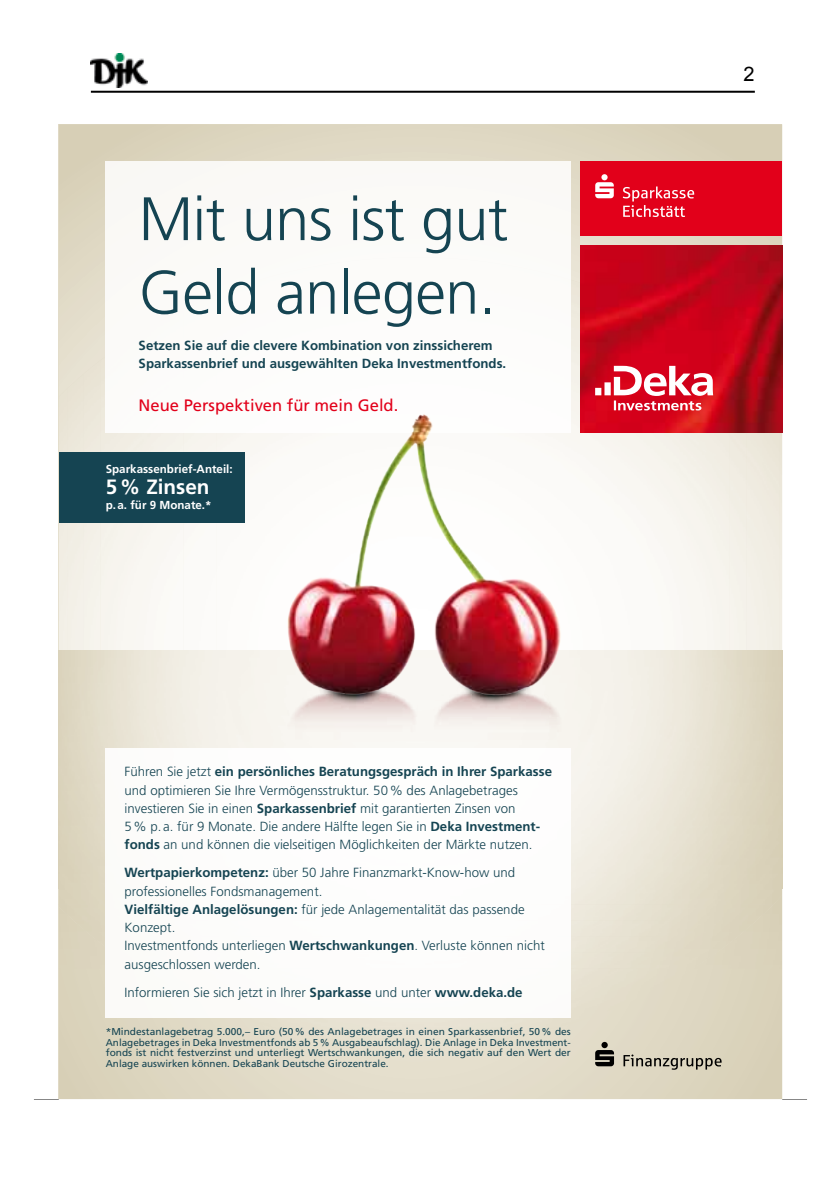
<style>
.page{position:relative;width:840px;height:1191px;background:#fff}
.page>*{position:absolute;margin:0;border:0;box-sizing:border-box;transform-origin:0 0}
.t1{font:300 61.2px/73.4px "Deka Frutiger OTPS";letter-spacing:-.01em;color:#154452}
.t2{font:700 20.6px "Deka Frutiger OTPS";color:#fff}
.t3{font:20px "Arial";color:#000}
.t4{font:16.6px "Deka Frutiger OTPS";color:#e2001a}
.t5{font:300 13.2px/18.2px "Deka Frutiger OTPS";color:#154452}
.t6{font:700 13.2px/18.2px "Deka Frutiger OTPS";color:#154452}
.t7{font:700 11.6px "Deka Frutiger OTPS";color:#fff}
.t8{font:10px/10.8px "Deka Frutiger OTPS";color:#154452;text-align:justify}
.s1{font-weight:700}
</style>
<div class="page">
<hr style="left:91px;top:91px;width:663px;height:2px;background:#000">
<img style="left:91px;top:54px;width:57px;height:34px">
<svg style="left:59px;top:968px;width:722px;height:131px;background:#ded7c2"></svg>
<svg style="left:59px;top:124px;width:722px;height:264px;background:#ddd6c1"></svg>
<img style="left:136px;top:968px;width:557px;height:78px">
<div style="left:216px;top:433px;width:48px;height:90px;background:#faf8f5"></div>
<img style="left:570px;top:278px;width:43px;height:205px">
<img style="left:183px;top:433px;width:33px;height:132px">
<img style="left:150px;top:433px;width:33px;height:165px">
<img style="left:117px;top:433px;width:33px;height:217px">
<img style="left:100px;top:348px;width:17px;height:302px">
<img style="left:83px;top:360px;width:18px;height:290px">
<img style="left:67px;top:373px;width:17px;height:277px">
<img style="left:59px;top:388px;width:8px;height:262px">
<img style="left:264px;top:387px;width:312px;height:358px">
<div style="left:106px;top:747px;width:464px;height:270px;background:#fff"></div>
<div style="left:106px;top:161px;width:464px;height:272px;background:#fff"></div>
<div style="left:59px;top:452px;width:185px;height:70px;background:#154452"></div>
<svg style="left:595px;top:1042px;width:18px;height:24px"></svg>
<svg style="left:623px;top:1054px;width:98px;height:15px"></svg>
<img style="left:579px;top:245px;width:202px;height:188px">
<svg style="left:594px;top:366px;width:118px;height:44px"></svg>
<div style="left:580px;top:161px;width:201px;height:75px;background:#e2001a"></div>
<svg style="left:622px;top:186px;width:71px;height:31px"></svg>
<svg style="left:595px;top:174px;width:18px;height:24px"></svg>
<svg style="left:34px;top:1099px;width:25px;height:1px"></svg>
<svg style="left:782px;top:1099px;width:24px;height:1px"></svg>
<h1 class="t1" style="left:138px;top:182px;width:371px">Mit uns ist gut<br>Geld anlegen.</h1>
<p class="t6" style="left:138px;top:336px;width:369px">Setzen Sie auf die clevere Kombination von zinssicherem<br>Sparkassenbrief und ausgewählten Deka Investmentfonds.</p>
<p class="t4" style="left:138px;top:395px;width:261px">Neue Perspektiven für mein Geld.</p>
<p class="t7" style="left:106px;top:461px;width:128px">Sparkassenbrief-Anteil:</p>
<h2 class="t2" style="left:106px;top:474px;width:105px">5% Zinsen</h2>
<p class="t7" style="left:106px;top:498px;width:107px">p.a. für 9 Monate.*</p>
<p class="t5" style="left:124px;top:762px;width:429px">Führen Sie jetzt <span class="s1">ein persönliches Beratungsgespräch in Ihrer Sparkasse </span>und optimieren Sie Ihre Vermögensstruktur. 50% des Anlagebetrages investieren Sie in einen <span class="s1">Sparkassenbrief</span> mit garantierten Zinsen von<br>5% p. a. für 9 Monate. Die andere Hälfte legen Sie in <span class="s1">Deka Investment&shy;fonds</span> an und können die vielseitigen Möglichkeiten der Märkte nutzen.</p>
<p class="t5" style="left:124px;top:863px;width:421px"><span class="s1">Wertpapierkompetenz:</span> über 50 Jahre Finanzmarkt-Know-how und professionelles Fondsmanagement.<br><span class="s1">Vielfältige Anlagelösungen:</span> für jede Anlagementalität das passende Konzept.<br>Investmentfonds unterliegen <span class="s1">Wertschwankungen</span>. Verluste können nicht ausgeschlossen werden.</p>
<p class="t5" style="left:124px;top:983px;width:399px">Informieren Sie sich jetzt in Ihrer <span class="s1">Sparkasse</span> und unter <span class="s1">www.deka.de</span></p>
<p class="t8" style="left:106px;top:1026px;width:466px">*Mindestanlagebetrag 5.000,– Euro (50% des Anlagebetrages in einen Sparkassenbrief, 50% des Anlagebetrages in Deka Investmentfonds ab 5% Ausgabeaufschlag). Die Anlage in Deka Investment&shy;fonds ist nicht festverzinst und unterliegt Wertschwankungen, die sich negativ auf den Wert der Anlage auswirken können. DekaBank Deutsche Girozentrale.</p>
<h3 class="t3" style="left:743px;top:61px;width:13px">2</h3>
</div>
